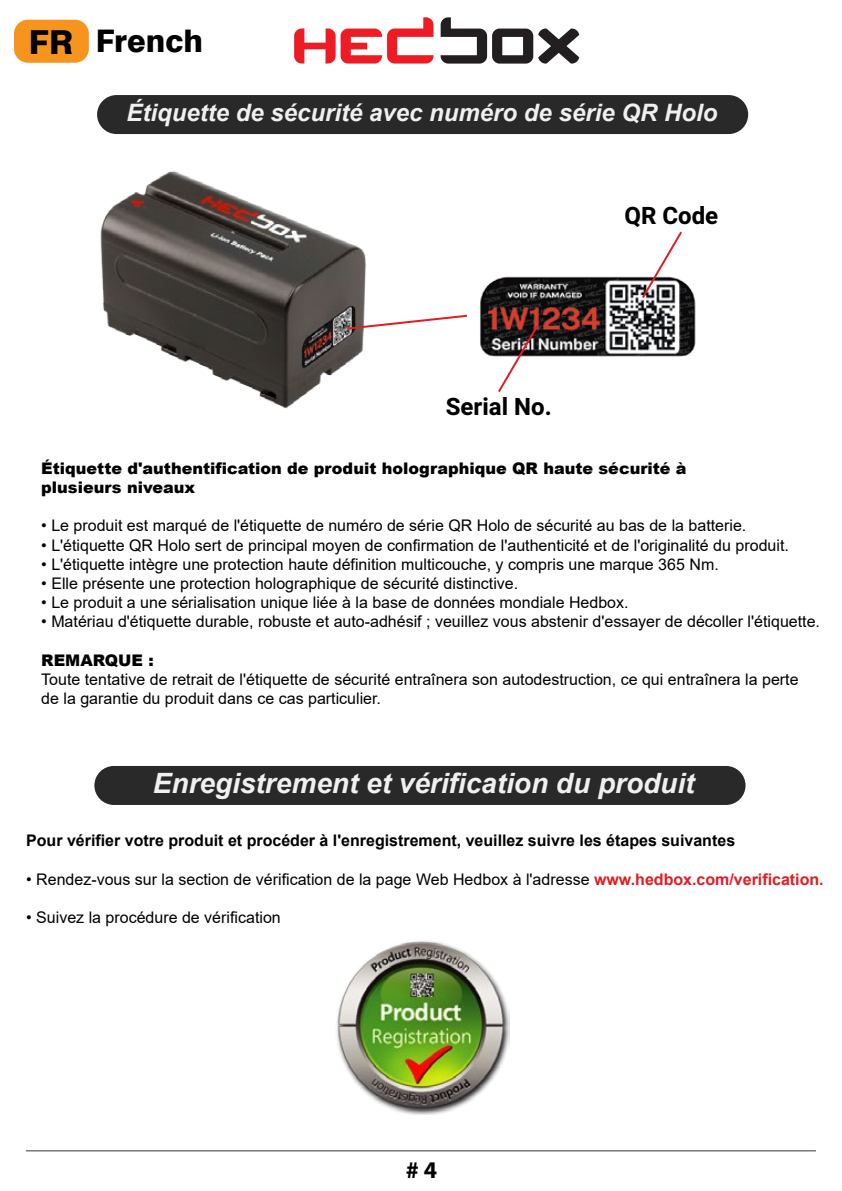
<style>
.page{position:relative;width:842px;height:1191px;background:#fff}
.page>*{position:absolute;margin:0;border:0;box-sizing:border-box;transform-origin:0 0}
.t1{font:800 31.2px "Swiss 721 BT";color:#000}
.t2{font:italic 700 28px "Arial";color:#f0f0f0}
.t3{font:italic 700 24px "Arial";color:#f0f0f0}
.t4{font:700 24px "Heebo";color:#000}
.t5{font:700 24px "Myriad Pro";color:#000}
.t6{font:16px/19.2px "Arial";color:#000}
.t7{font:900 16px/19.2px "Arial";color:#000}
.t8{font:700 16px "Arial";color:#000}
.s1{font-size:33.2px}
.s2{font-weight:700;color:#e01c24}
</style>
<div class="page">
<hr style="left:26px;top:1150px;width:790px;height:1px;background:#373435">
<svg style="left:294px;top:17px;width:139px;height:47px"></svg>
<svg style="left:441px;top:17px;width:138px;height:47px"></svg>
<img style="left:480px;top:276px;width:216px;height:81px">
<svg style="left:640px;top:231px;width:44px;height:69px"></svg>
<svg style="left:496px;top:323px;width:44px;height:69px"></svg>
<div style="left:97px;top:95px;width:651px;height:39px;background:#292929;border-radius:19px"></div>
<div style="left:94px;top:766px;width:651px;height:39px;background:#292929;border-radius:19px"></div>
<img style="left:336px;top:941px;width:174px;height:173px">
<img style="left:97px;top:103px;width:289px;height:306px">
<svg style="left:345px;top:313px;width:122px;height:18px"></svg>
<div style="left:14px;top:20px;width:75px;height:43px;background:#f7941e;border-radius:14px"></div>
<h1 class="t1" style="left:29px;top:22px;width:175px"><span class="s1">FR</span> French</h1>
<h3 class="t3" style="left:126px;top:97px;width:592px">Étiquette de sécurité avec numéro de série QR Holo</h3>
<h3 class="t4" style="left:446px;top:390px;width:107px">Serial No.</h3>
<h3 class="t4" style="left:624px;top:199px;width:95px">QR Code</h3>
<p class="t7" style="left:41px;top:458px;width:647px">Étiquette d'authentification de produit holographique QR haute sécurité à plusieurs niveaux</p>
<p class="t6" style="left:41px;top:516px;width:707px">• Le produit est marqué de l'étiquette de numéro de série QR Holo de sécurité au bas de la batterie.</p>
<p class="t6" style="left:41px;top:535px;width:749px">• L'étiquette QR Holo sert de principal moyen de confirmation de l'authenticité et de l'originalité du produit.</p>
<p class="t6" style="left:41px;top:554px;width:679px">• L'étiquette intègre une protection haute définition multicouche, y compris une marque 365 Nm.</p>
<p class="t6" style="left:41px;top:573px;width:478px">• Elle présente une protection holographique de sécurité distinctive.</p>
<p class="t6" style="left:41px;top:593px;width:589px">• Le produit a une sérialisation unique liée à la base de données mondiale Hedbox.</p>
<p class="t6" style="left:41px;top:612px;width:780px">• Matériau d'étiquette durable, robuste et auto-adhésif ; veuillez vous abstenir d'essayer de décoller l'étiquette.</p>
<p class="t7" style="left:41px;top:650px;width:114px">REMARQUE :</p>
<p class="t6" style="left:41px;top:669px;width:759px">Toute tentative de retrait de l'étiquette de sécurité entraînera son autodestruction, ce qui entraînera la perte de la garantie du produit dans ce cas particulier.</p>
<h2 class="t2" style="left:153px;top:764px;width:543px">Enregistrement et vérification du produit</h2>
<p class="t8" style="left:26px;top:829px;width:710px">Pour vérifier votre produit et procéder à l'enregistrement, veuillez suivre les étapes suivantes</p>
<p class="t6" style="left:26px;top:869px;width:799px">• Rendez-vous sur la section de vérification de la page Web Hedbox à l'adresse <span class="s2">www.hedbox.com/verification.</span></p>
<p class="t6" style="left:26px;top:908px;width:256px">• Suivez la procédure de vérification</p>
<h3 class="t5" style="left:406px;top:1154px;width:33px"># 4</h3>
</div>
